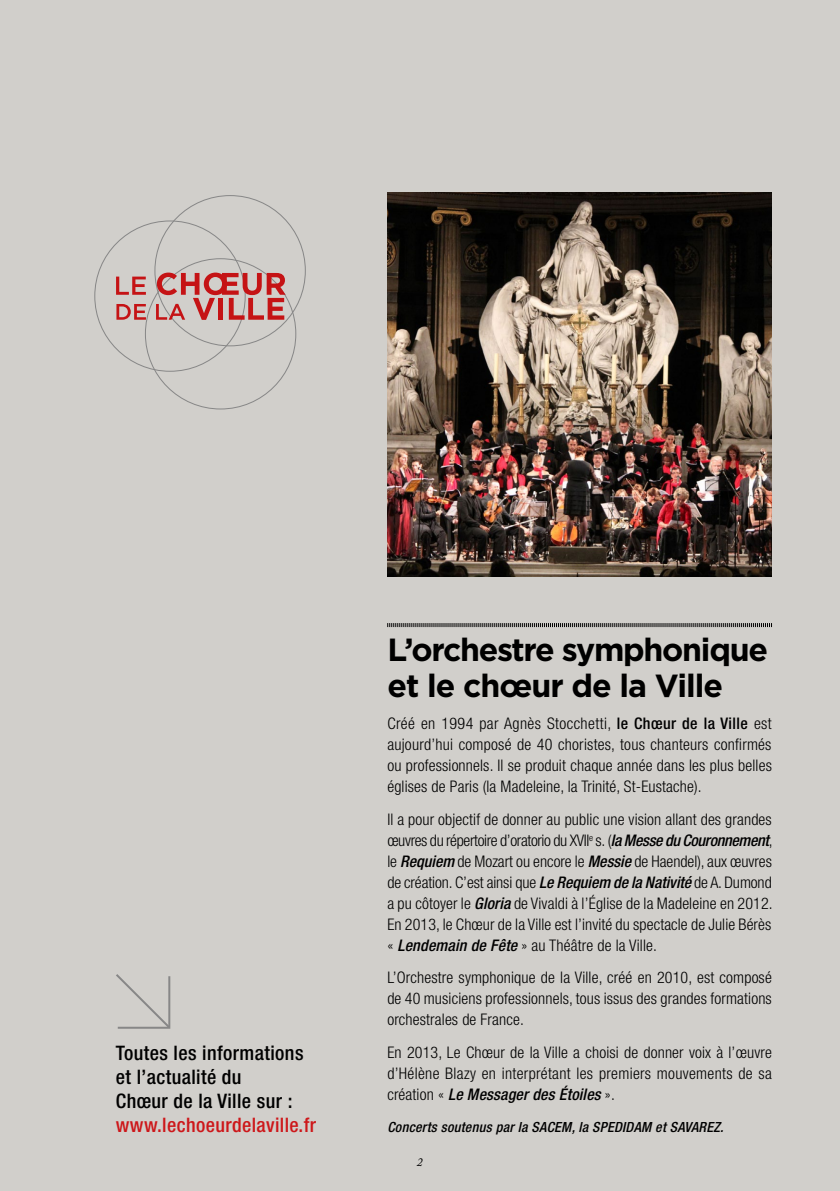
<style>
.page{position:relative;width:840px;height:1191px;background:#fff}
.page>*{position:absolute;margin:0;border:0;box-sizing:border-box;transform-origin:0 0}
.t1{font:700 32px/36px "Gotham HTF";letter-spacing:-.04em;color:#000}
.t2{font:500 condensed 20px/24px "Helvetica Neue LT Std";letter-spacing:.02em;color:#000}
.t3{font:500 condensed 20px "Helvetica Neue LT Std";letter-spacing:.02em;color:#cd171a}
.t4{font:300 condensed 16px/21px "Helvetica Neue LT Std";letter-spacing:.01em;color:#000;text-align:justify}
.t5{font:italic 500 condensed 14px "Helvetica Neue LT Std";letter-spacing:.02em;color:#000}
.t6{font:italic 12px "Adobe Caslon Pro";color:#000}
.s1{font-weight:500}
.s2{font-weight:500;font-style:italic}
</style>
<div class="page">
<div style="left:0;top:0;width:839px;height:1191px;background:#d1cfcb"></div>
<svg style="left:387px;top:623px;width:383px;height:4px;background:#696866"></svg>
<svg style="left:116px;top:276px;width:30px;height:19px"></svg>
<svg style="left:116px;top:304px;width:30px;height:16px"></svg>
<svg style="left:156px;top:272px;width:129px;height:48px"></svg>
<img style="left:387px;top:192px;width:384px;height:384px">
<svg style="left:116px;top:974px;width:55px;height:55px"></svg>
<p class="t2" style="left:116px;top:1040px;width:189px">Toutes les informations et l’actualité du<br>Chœur de la Ville sur :</p>
<p class="t3" style="left:116px;top:1113px;width:201px">www.lechoeurdelaville.fr</p>
<h1 class="t1" style="left:387px;top:631px;width:382px">L’orchestre symphonique et le chœur de la Ville</h1>
<p class="t4" style="left:387px;top:713px;width:386px">Créé en 1994 par Agnès Stocchetti, <span class="s1">le Chœur de la Ville</span> est aujourd’hui composé de 40 choristes, tous chanteurs confirmés ou professionnels. Il se produit chaque année dans les plus belles églises de Paris (la Madeleine, la Trinité, St-Eustache).</p>
<p class="t4" style="left:387px;top:808px;width:386px">Il a pour objectif de donner au public une vision allant des grandes œuvres du répertoire d’oratorio du XVII<sup>e</sup> s. (<span class="s2">la Messe du Couronnement</span>, le <span class="s2">Requiem</span> de Mozart ou encore le <span class="s2">Messie</span> de Haendel), aux œuvres de création. C’est ainsi que <span class="s2">Le Requiem de la Nativité</span> de A. Dumond a pu côtoyer le <span class="s2">Gloria</span> de Vivaldi à l’Église de la Madeleine en 2012.<br>En 2013, le Chœur de la Ville est l’invité du spectacle de Julie Bérès « <span class="s2">Lendemain de Fête</span> » au Théâtre de la Ville.</p>
<p class="t4" style="left:387px;top:967px;width:386px">L’Orchestre symphonique de la Ville, créé en 2010, est composé de 40 musiciens professionnels, tous issus des grandes formations orchestrales de France.</p>
<p class="t4" style="left:387px;top:1041px;width:386px">En 2013, Le Chœur de la Ville a choisi de donner voix à l’œuvre d’Hélène Blazy en interprétant les premiers mouvements de sa création « <span class="s2">Le Messager des Étoiles</span> ».</p>
<p class="t5" style="left:387px;top:1118px;width:337px">Concerts soutenus par la SACEM, la SPEDIDAM et SAVAREZ.</p>
<p class="t6" style="left:417px;top:1154px;width:7px">2</p>
</div>
